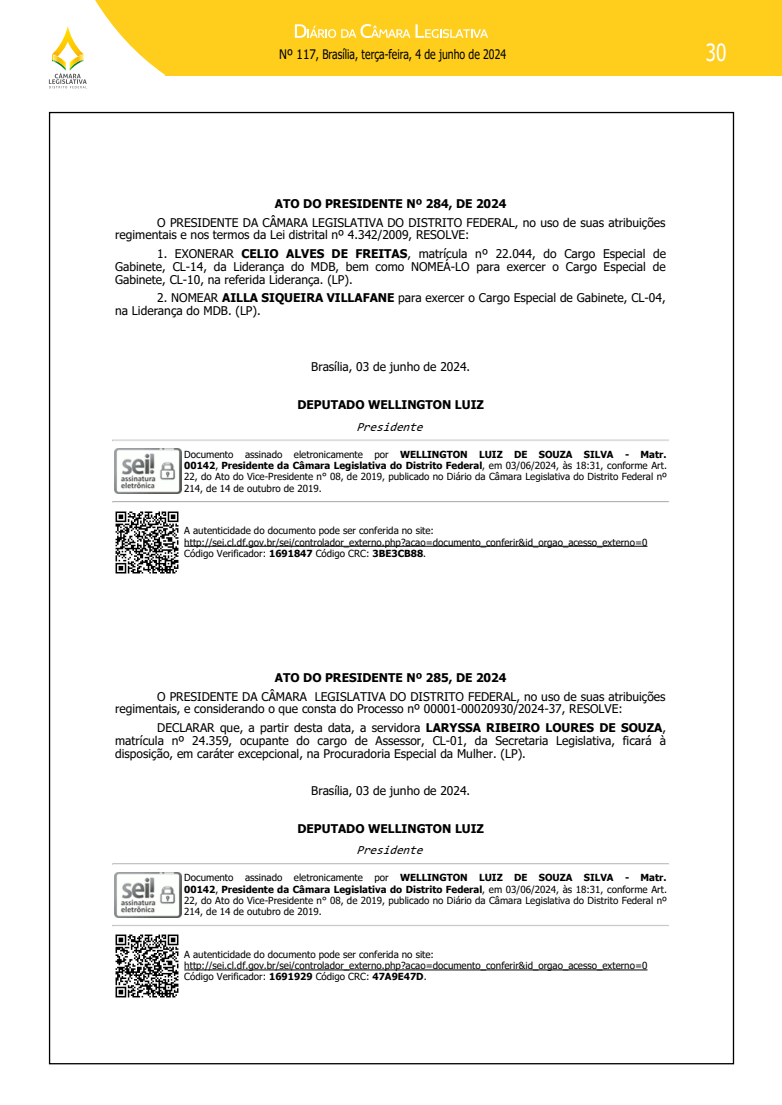
<style>
.page{position:relative;width:782px;height:1105px;background:#fff}
.page>*{position:absolute;margin:0;border:0;box-sizing:border-box;transform-origin:0 0}
.t1{font:23.6px "Tahoma";color:#fff;scale:.8 1}
.t2{font:13.1px "Tahoma";color:#000;scale:.9 1}
.t3{font:12px/12.7px "Tahoma";color:#000}
.t4{font:700 12px "Tahoma";color:#000}
.t5{font:italic 12px "Tahoma";color:#000}
.t6{font:9.8px/11.3px "Tahoma";color:#000;text-align:justify}
.s1{font-weight:700}
</style>
<div class="page">
<div style="left:0;top:0;width:781px;height:75px;background:#ffcd1c"></div>
<svg style="left:0;top:0;width:165px;height:89px"></svg>
<svg style="left:295px;top:24px;width:193px;height:14px"></svg>
<svg style="left:112px;top:440px;width:557px;height:1px"></svg>
<svg style="left:112px;top:501px;width:557px;height:2px"></svg>
<img style="left:114px;top:449px;width:67px;height:45px">
<img style="left:115px;top:511px;width:64px;height:63px">
<hr style="left:184px;top:546px;width:463px;height:1px;background:#000">
<svg style="left:112px;top:863px;width:557px;height:2px"></svg>
<svg style="left:112px;top:925px;width:557px;height:2px"></svg>
<img style="left:114px;top:872px;width:67px;height:45px">
<img style="left:115px;top:934px;width:64px;height:64px">
<hr style="left:184px;top:970px;width:463px;height:1px;background:#000">
<h2 class="t2" style="left:279px;top:46px;width:254px">Nº 117, Brasília, terça-feira, 4 de junho de 2024</h2>
<h1 class="t1" style="left:705px;top:36px;width:27px">30</h1>
<p class="t4" style="left:275px;top:195px;width:233px">ATO DO PRESIDENTE Nº 284, DE 2024</p>
<p class="t3" style="left:115px;top:217px;width:551px;text-indent:42px">O PRESIDENTE DA CÂMARA LEGISLATIVA DO DISTRITO FEDERAL, no uso de suas atribuições regimentais e nos termos da Lei distrital nº 4.342/2009, RESOLVE:</p>
<p class="t3" style="left:115px;top:248px;width:552px;text-align:justify;text-indent:42px">1. EXONERAR <span class="s1">CELIO ALVES DE FREITAS</span>, matrícula nº 22.044, do Cargo Especial de Gabinete, CL-14, da Liderança do MDB, bem como NOMEÁ-LO para exercer o Cargo Especial de Gabinete, CL-10, na referida Liderança. (LP).</p>
<p class="t3" style="left:115px;top:292px;width:551px;text-indent:42px">2. NOMEAR <span class="s1">AILLA SIQUEIRA VILLAFANE</span> para exercer o Cargo Especial de Gabinete, CL-04, na Liderança do MDB. (LP).</p>
<p class="t3" style="left:311px;top:361px;width:160px">Brasília, 03 de junho de 2024.</p>
<p class="t4" style="left:297px;top:396px;width:188px">DEPUTADO WELLINGTON LUIZ</p>
<p class="t5" style="left:357px;top:420px;width:67px">Presidente</p>
<p class="t6" style="left:184px;top:449px;width:484px">Documento assinado eletronicamente por <span class="s1">WELLINGTON LUIZ DE SOUZA SILVA - Matr.<br>00142</span>, <span class="s1">Presidente da Câmara Legislativa do Distrito Federal</span>, em 03/06/2024, às 18:31, conforme Art.<br>22, do Ato do Vice-Presidente n° 08, de 2019, publicado no Diário da Câmara Legislativa do Distrito Federal nº 214, de 14 de outubro de 2019.</p>
<p class="t6" style="left:184px;top:526px;width:464px;text-align:left">A autenticidade do documento pode ser conferida no site: http://sei.cl.df.gov.br/sei/controlador_externo.php?acao=documento_conferir&amp;id_orgao_acesso_externo=0<br>Código Verificador: <span class="s1">1691847</span> Código CRC: <span class="s1">3BE3CB88</span>.</p>
<p class="t4" style="left:275px;top:669px;width:233px">ATO DO PRESIDENTE Nº 285, DE 2024</p>
<p class="t3" style="left:115px;top:691px;width:551px;text-indent:42px">O PRESIDENTE DA CÂMARA LEGISLATIVA DO DISTRITO FEDERAL, no uso de suas atribuições regimentais, e considerando o que consta do Processo nº 00001-00020930/2024-37, RESOLVE:</p>
<p class="t3" style="left:115px;top:722px;width:552px;text-align:justify;text-indent:42px">DECLARAR que, a partir desta data, a servidora <span class="s1">LARYSSA RIBEIRO LOURES DE SOUZA</span>, matrícula nº 24.359, ocupante do cargo de Assessor, CL-01, da Secretaria Legislativa, ficará à disposição, em caráter excepcional, na Procuradoria Especial da Mulher. (LP).</p>
<p class="t3" style="left:311px;top:785px;width:160px">Brasília, 03 de junho de 2024.</p>
<p class="t4" style="left:297px;top:820px;width:188px">DEPUTADO WELLINGTON LUIZ</p>
<p class="t5" style="left:357px;top:843px;width:67px">Presidente</p>
<p class="t6" style="left:184px;top:873px;width:484px">Documento assinado eletronicamente por <span class="s1">WELLINGTON LUIZ DE SOUZA SILVA - Matr.<br>00142</span>, <span class="s1">Presidente da Câmara Legislativa do Distrito Federal</span>, em 03/06/2024, às 18:31, conforme Art.<br>22, do Ato do Vice-Presidente n° 08, de 2019, publicado no Diário da Câmara Legislativa do Distrito Federal nº 214, de 14 de outubro de 2019.</p>
<p class="t6" style="left:184px;top:949px;width:464px;text-align:left">A autenticidade do documento pode ser conferida no site: http://sei.cl.df.gov.br/sei/controlador_externo.php?acao=documento_conferir&amp;id_orgao_acesso_externo=0<br>Código Verificador: <span class="s1">1691929</span> Código CRC: <span class="s1">47A9E47D</span>.</p>
</div>
